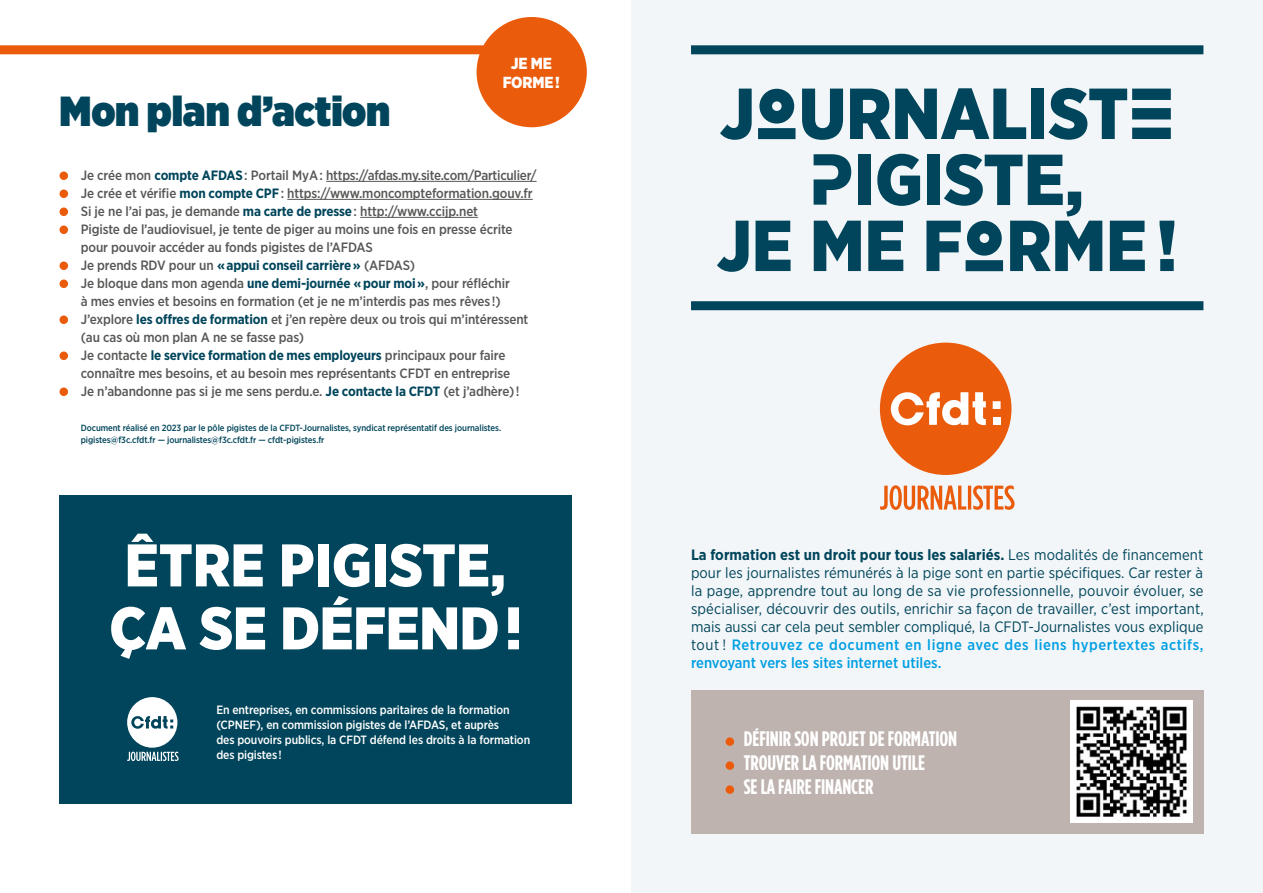
<style>
.page{position:relative;width:1263px;height:893px;background:#fff}
.page>*{position:absolute;margin:0;border:0;box-sizing:border-box;transform-origin:0 0}
.t1{font:900 72px/66px "Gotham Narrow";color:#00455b;text-align:center}
.t2{font:900 60px/63px "Gotham Narrow";letter-spacing:-.005em;color:#fff}
.t3{font:900 42px "Gotham Narrow";letter-spacing:-.005em;color:#00455b}
.t4{font:700 21px/24px "Gotham Condensed";letter-spacing:-.005em;color:#fff}
.t5{font:900 16.05px/18.3px "Gotham Narrow";letter-spacing:-.005em;color:#fff;text-align:center}
.t6{font:15px/18px "Gotham Narrow";color:#00455b;text-align:justify}
.t7{font:500 13.5px/18px "Gotham Narrow";letter-spacing:-.01em;color:#575756}
.t8{font:500 12px/15px "Gotham Narrow";letter-spacing:-.01em;color:#fff}
.t9{font:500 9px/12px "Gotham Narrow";letter-spacing:-.01em;color:#00455b}
.s1{font-weight:700;color:#00455b}
.s2{font-family:"CFDT";font-stretch:condensed}
.s3{font-weight:700}
.s4{font-weight:500;color:#009fe3}
</style>
<div class="page">
<div style="left:631px;top:0;width:632px;height:893px;background:#f3f6f8"></div>
<hr style="left:326px;top:181px;width:211px;height:1px;background:#575756">
<hr style="left:287px;top:199px;width:246px;height:1px;background:#575756">
<hr style="left:360px;top:217px;width:118px;height:1px;background:#575756">
<div style="left:60px;top:171px;width:8px;height:9px;background:#ea5b0b;border-radius:50%"></div>
<div style="left:60px;top:189px;width:8px;height:9px;background:#ea5b0b;border-radius:50%"></div>
<div style="left:60px;top:207px;width:8px;height:9px;background:#ea5b0b;border-radius:50%"></div>
<div style="left:60px;top:225px;width:8px;height:9px;background:#ea5b0b;border-radius:50%"></div>
<div style="left:60px;top:261px;width:8px;height:9px;background:#ea5b0b;border-radius:50%"></div>
<div style="left:60px;top:279px;width:8px;height:9px;background:#ea5b0b;border-radius:50%"></div>
<div style="left:60px;top:315px;width:8px;height:9px;background:#ea5b0b;border-radius:50%"></div>
<div style="left:60px;top:351px;width:8px;height:9px;background:#ea5b0b;border-radius:50%"></div>
<div style="left:60px;top:387px;width:8px;height:9px;background:#ea5b0b;border-radius:50%"></div>
<div style="left:60px;top:495px;width:512px;height:309px;background:#00455b"></div>
<div style="left:477px;top:17px;width:110px;height:110px;background:#ea5b0b;border-radius:50%"></div>
<div style="left:0;top:45px;width:538px;height:9px;background:#ea5b0b"></div>
<div style="left:880px;top:343px;width:131px;height:132px;background:#ea5b0b;border-radius:50%"></div>
<div style="left:993px;top:401px;width:7px;height:8px;background:#fff"></div>
<div style="left:993px;top:417px;width:7px;height:8px;background:#fff"></div>
<svg style="left:891px;top:392px;width:95px;height:33px"></svg>
<svg style="left:880px;top:485px;width:134px;height:25px"></svg>
<div style="left:691px;top:689px;width:512px;height:144px;background:#beb3ae"></div>
<img style="left:1070px;top:701px;width:122px;height:121px">
<div style="left:725px;top:737px;width:9px;height:9px;background:#ea5b0b;border-radius:50%"></div>
<div style="left:725px;top:761px;width:9px;height:9px;background:#ea5b0b;border-radius:50%"></div>
<div style="left:725px;top:785px;width:9px;height:9px;background:#ea5b0b;border-radius:50%"></div>
<div style="left:691px;top:45px;width:512px;height:9px;background:#00455b"></div>
<div style="left:691px;top:301px;width:512px;height:9px;background:#00455b"></div>
<svg style="left:127px;top:697px;width:52px;height:64px"></svg>
<h3 class="t3" style="left:60px;top:82px;width:332px">Mon plan d’action</h3>
<p class="t5" style="left:503px;top:54px;width:59px">JE ME<br>FORME !</p>
<p class="t7" style="left:81px;top:166px;width:457px">Je crée mon <span class="s1">compte AFDAS</span> : Portail MyA : https://afdas.my.site.com/Particulier/ Je crée et vérifie <span class="s1">mon compte CPF</span> : https://www.moncompteformation.gouv.fr Si je ne l’ai pas, je demande <span class="s1">ma carte de presse</span> : http://www.ccijp.net<br>Pigiste de l’audiovisuel, je tente de piger au moins une fois en presse écrite pour pouvoir accéder au fonds pigistes de l’AFDAS<br>Je prends RDV pour un <span class="s1">« appui conseil carrière »</span> (AFDAS)<br>Je bloque dans mon agenda <span class="s1">une demi-journée « pour moi »</span>, pour réfléchir<br>à mes envies et besoins en formation (et je ne m’interdis pas mes rêves !)<br>J’explore <span class="s1">les offres de formation</span> et j’en repère deux ou trois qui m’intéressent (au cas où mon plan A ne se fasse pas)<br>Je contacte <span class="s1">le service formation de mes employeurs</span> principaux pour faire connaître mes besoins, et au besoin mes représentants CFDT en entreprise<br>Je n’abandonne pas si je me sens perdu.e. <span class="s1">Je contacte la CFDT</span> (et j’adhère) !</p>
<p class="t9" style="left:81px;top:422px;width:422px">Document réalisé en 2023 par le pôle pigistes de la CFDT-Journalistes, syndicat représentatif des journalistes. pigistes@f3c.cfdt.fr — journalistes@f3c.cfdt.fr — cfdt-pigistes.fr</p>
<h2 class="t2" style="left:109px;top:533px;width:414px">ÊTRE PIGISTE,<br>ÇA SE DÉFEND <span class="s2">I</span></h2>
<p class="t8" style="left:216px;top:702px;width:315px">En entreprises, en commissions paritaires de la formation (CPNEF), en commission pigistes de l’AFDAS, et auprès<br>des pouvoirs publics, la CFDT défend les droits à la formation des pigistes !</p>
<h1 class="t1" style="left:717px;top:80px;width:462px">J<span class="s2">O</span>URNALIST<span class="s2">E<br>P</span>IGISTE,<br>JE ME F<span class="s2">O</span>RME !</h1>
<p class="t6" style="left:691px;top:545px;width:514px"><span class="s3">La formation est un droit pour tous les salariés.</span> Les modalités de financement pour les journalistes rémunérés à la pige sont en partie spécifiques. Car rester à la page, apprendre tout au long de sa vie professionnelle, pouvoir évoluer, se spécialiser, découvrir des outils, enrichir sa façon de travailler, c’est important, mais aussi car cela peut sembler compliqué, la CFDT-Journalistes vous explique tout ! <span class="s4">Retrouvez ce document en ligne avec des liens hypertextes actifs, renvoyant vers les sites internet utiles.</span></p>
<h3 class="t4" style="left:744px;top:726px;width:215px">DÉFINIR SON PROJET DE FORMATION<br>TROUVER LA FORMATION UTILE<br>SE LA FAIRE FINANCER</h3>
</div>
